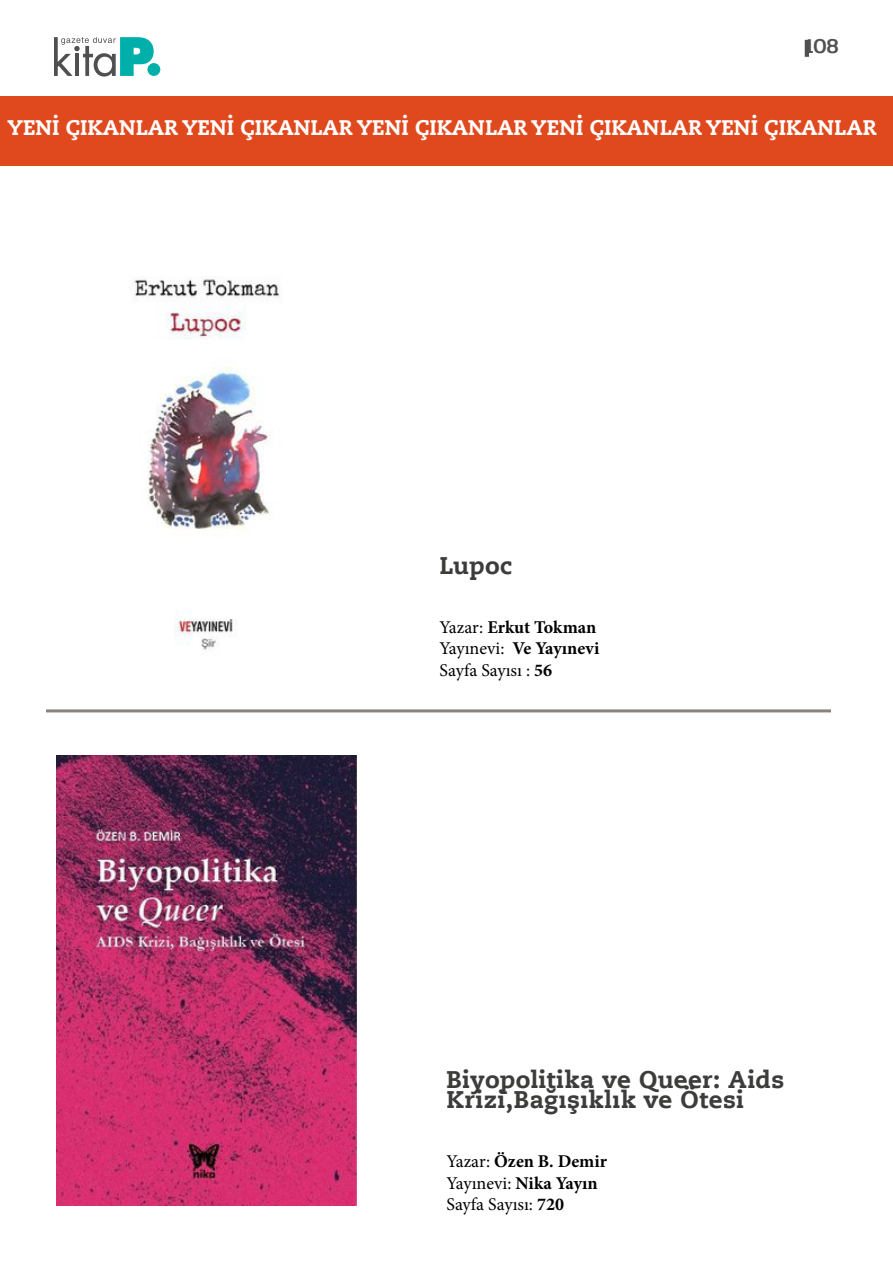
<style>
.page{position:relative;width:893px;height:1263px;background:#fff}
.page>*{position:absolute;margin:0;border:0;box-sizing:border-box;transform-origin:0 0}
.t1{font:700 24px/20.2px "Caecilia LT Std Roman";letter-spacing:.01em;color:#3c3c3b}
.t2{font:700 21px "Caecilia LT Std Roman";color:#fff}
.t3{font:500 21px "Pridi";color:#515150}
.t4{font:18px/21.6px "Minion Pro";color:#000}
.s1{font-weight:700}
</style>
<div class="page">
<svg style="left:54px;top:37px;width:100px;height:40px"></svg>
<div style="left:147px;top:63px;width:13px;height:13px;background:#00afaa;border-radius:50%"></div>
<hr style="left:805px;top:40px;width:4px;height:17px;background:#505050">
<hr style="left:46px;top:709px;width:785px;height:3px;background:#8b827a">
<img style="left:56px;top:755px;width:301px;height:450px">
<img style="left:133px;top:279px;width:147px;height:371px">
<div style="left:0;top:96px;width:893px;height:69px;background:#e0491d"></div>
<p class="t3" style="left:805px;top:31px;width:36px">108</p>
<p class="t2" style="left:7px;top:114px;width:870px">YENİ ÇIKANLAR YENİ ÇIKANLAR YENİ ÇIKANLAR YENİ ÇIKANLAR YENİ ÇIKANLAR</p>
<h1 class="t1" style="left:440px;top:555px;width:74px">Lupoc</h1>
<p class="t4" style="left:440px;top:616px;width:161px">Yazar: <span class="s1">Erkut Tokman<br></span>Yayınevi: <span class="s1">Ve Yayınevi<br></span>Sayfa Sayısı : <span class="s1">56</span></p>
<h1 class="t1" style="left:446px;top:1069px;width:339px">Biyopolitika ve Queer: Aids<br>Krizi,Bağışıklık ve Ötesi</h1>
<p class="t4" style="left:446px;top:1150px;width:162px">Yazar: <span class="s1">Özen B. Demir<br></span>Yayınevi: <span class="s1">Nika Yayın<br></span>Sayfa Sayısı: <span class="s1">720</span></p>
</div>
